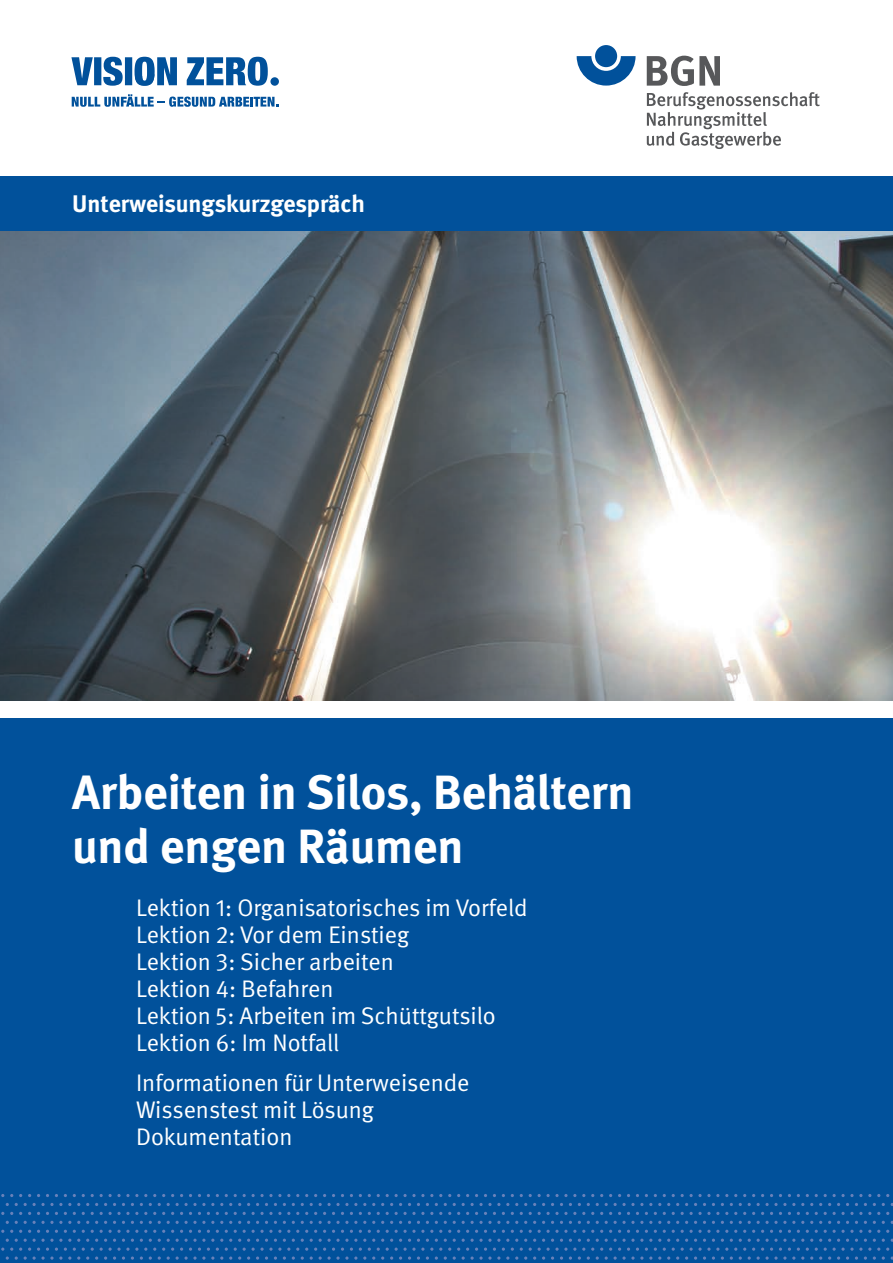
<style>
.page{position:relative;width:893px;height:1263px;background:#fff}
.page>*{position:absolute;margin:0;border:0;box-sizing:border-box;transform-origin:0 0}
.t1{font:700 48px/54.2px "DGUV Meta";color:#fff}
.t2{font:24px/27px "DGUV Meta";color:#fff}
.t3{font:700 24px "DGUV Meta";letter-spacing:-.005em;color:#fff}
</style>
<div class="page">
<div style="left:0;top:719px;width:893px;height:544px;background:#01519b"></div>
<svg style="left:243px;top:1194px;width:38px;height:3px"></svg>
<svg style="left:386px;top:1194px;width:47px;height:3px"></svg>
<svg style="left:538px;top:1194px;width:38px;height:3px"></svg>
<svg style="left:681px;top:1194px;width:38px;height:3px"></svg>
<svg style="left:824px;top:1194px;width:38px;height:3px"></svg>
<svg style="left:243px;top:1212px;width:38px;height:3px"></svg>
<svg style="left:386px;top:1212px;width:47px;height:3px"></svg>
<svg style="left:538px;top:1212px;width:38px;height:3px"></svg>
<svg style="left:681px;top:1212px;width:38px;height:3px"></svg>
<svg style="left:824px;top:1212px;width:38px;height:3px"></svg>
<svg style="left:176px;top:1203px;width:38px;height:3px"></svg>
<svg style="left:319px;top:1203px;width:38px;height:3px"></svg>
<svg style="left:462px;top:1203px;width:38px;height:3px"></svg>
<svg style="left:605px;top:1203px;width:38px;height:3px"></svg>
<svg style="left:748px;top:1203px;width:38px;height:3px"></svg>
<svg style="left:176px;top:1221px;width:38px;height:3px"></svg>
<svg style="left:319px;top:1221px;width:38px;height:3px"></svg>
<svg style="left:462px;top:1221px;width:38px;height:3px"></svg>
<svg style="left:605px;top:1221px;width:38px;height:3px"></svg>
<svg style="left:748px;top:1221px;width:38px;height:3px"></svg>
<svg style="left:167px;top:1230px;width:173px;height:30px"></svg>
<svg style="left:341px;top:1230px;width:182px;height:30px"></svg>
<svg style="left:524px;top:1230px;width:343px;height:30px"></svg>
<svg style="left:868px;top:1230px;width:25px;height:30px"></svg>
<svg style="left:100px;top:1194px;width:38px;height:3px"></svg>
<svg style="left:100px;top:1212px;width:38px;height:3px"></svg>
<svg style="left:33px;top:1203px;width:38px;height:3px"></svg>
<svg style="left:33px;top:1221px;width:38px;height:3px"></svg>
<svg style="left:1px;top:1230px;width:164px;height:30px"></svg>
<svg style="left:577px;top:56px;width:59px;height:30px"></svg>
<div style="left:595px;top:45px;width:22px;height:22px;background:#01519b;border-radius:50%"></div>
<svg style="left:647px;top:56px;width:73px;height:30px"></svg>
<svg style="left:647px;top:92px;width:173px;height:57px"></svg>
<img style="left:0;top:231px;width:893px;height:470px">
<div style="left:0;top:176px;width:893px;height:55px;background:#01519b"></div>
<svg style="left:72px;top:94px;width:163px;height:13px"></svg>
<svg style="left:236px;top:97px;width:42px;height:10px"></svg>
<div style="left:270px;top:77px;width:9px;height:9px;background:#01519b;border-radius:50%"></div>
<svg style="left:71px;top:57px;width:106px;height:29px"></svg>
<svg style="left:187px;top:57px;width:81px;height:29px"></svg>
<p class="t3" style="left:72px;top:190px;width:294px">Unterweisungskurzgespräch</p>
<h1 class="t1" style="left:72px;top:767px;width:563px">Arbeiten in Silos, Behältern und engen Räumen</h1>
<p class="t2" style="left:136px;top:894px;width:393px">Lektion 1: Organisatorisches im Vorfeld<br>Lektion 2: Vor dem Einstieg<br>Lektion 3: Sicher arbeiten<br>Lektion 4: Befahren<br>Lektion 5: Arbeiten im Schüttgutsilo<br>Lektion 6: Im Notfall</p>
<p class="t2" style="left:136px;top:1069px;width:335px">Informationen für Unterweisende<br>Wissenstest mit Lösung<br>Dokumentation</p>
</div>
